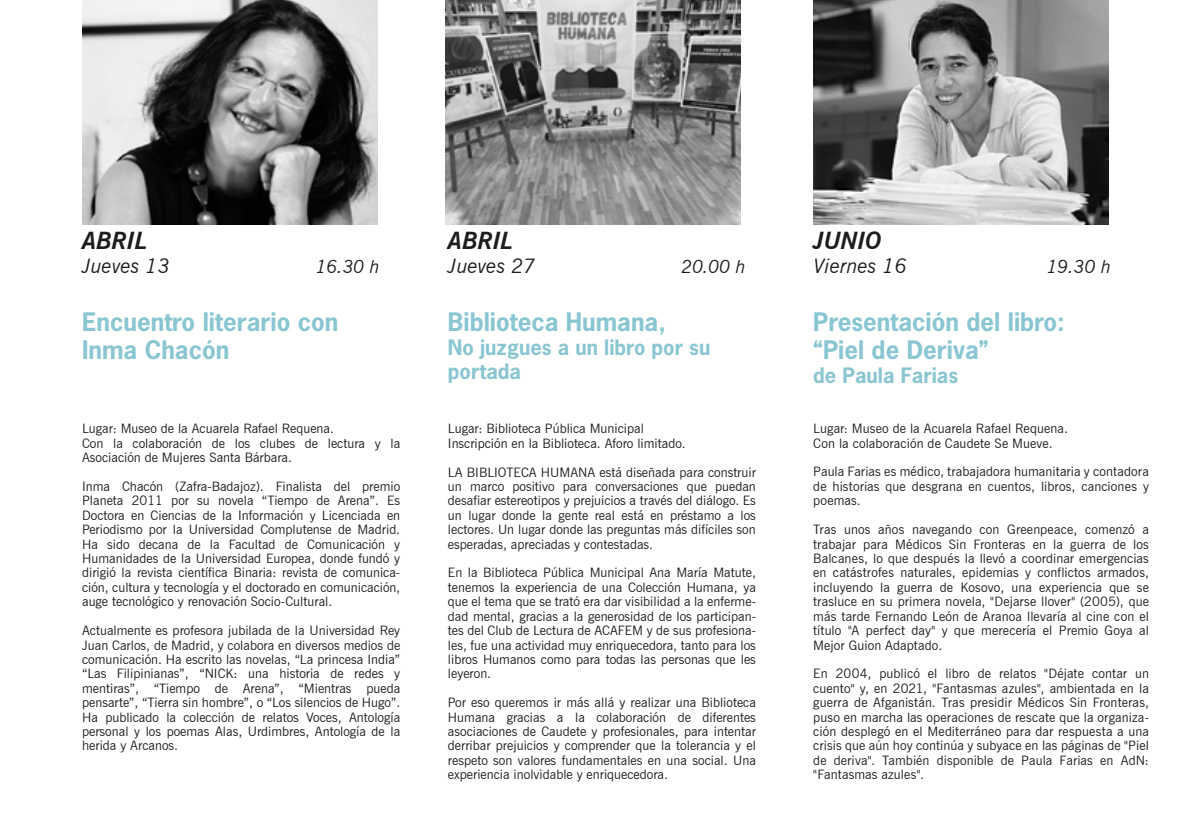
<style>
.page{position:relative;width:1191px;height:840px;background:#fff}
.page>*{position:absolute;margin:0;border:0;box-sizing:border-box;transform-origin:0 0}
.t1{font:700 24px/28.8px "News Gothic Std";color:#89c6d2}
.t2{font:italic 700 24px "News Gothic BT";color:#1d1d1b}
.t3{font:700 20px/24px "News Gothic Std";color:#89c6d2}
.t4{font:italic 20px "News Gothic BT";color:#1d1d1b}
.t5{font:italic 18px "News Gothic BT";color:#1d1d1b}
.t6{font:13px/14.4px "News Gothic BT";color:#1d1d1b;text-align:justify}
</style>
<div class="page">
<img style="left:82px;top:0;width:295px;height:224px">
<img style="left:445px;top:0;width:295px;height:224px">
<img style="left:813px;top:0;width:295px;height:224px">
<h1 class="t2" style="left:82px;top:226px;width:66px">ABRIL</h1>
<h2 class="t4" style="left:82px;top:253px;width:89px">Jueves 13</h2>
<h1 class="t1" style="left:82px;top:306px;width:258px">Encuentro literario con<br>Inma Chacón</h1>
<h3 class="t5" style="left:316px;top:255px;width:66px">16.30 h</h3>
<p class="t6" style="left:82px;top:421px;width:320px;text-align:left">Lugar: Museo de la Acuarela Rafael Requena.<br>Con la colaboración de los clubes de lectura y la<br>Asociación de Mujeres Santa Bárbara.</p>
<p class="t6" style="left:82px;top:478px;width:320px">Inma Chacón (Zafra-Badajoz). Finalista del premio Planeta 2011 por su novela “Tiempo de Arena”. Es Doctora en Ciencias de la Información y Licenciada en Periodismo por la Universidad Complutense de Madrid.<br>Ha sido decana de la Facultad de Comunicación y Humanidades de la Universidad Europea, donde fundó y dirigió la revista científica Binaria: revista de comunica&shy;ción, cultura y tecnología y el doctorado en comunicación, auge tecnológico y renovación Socio-Cultural.</p>
<p class="t6" style="left:82px;top:622px;width:320px">Actualmente es profesora jubilada de la Universidad Rey Juan Carlos, de Madrid, y colabora en diversos medios de comunicación. Ha escrito las novelas, “La princesa India” “Las Filipinianas”, “NICK: una historia de redes y mentiras”, “Tiempo de Arena”, “Mientras pueda pensarte”, “Tierra sin hombre”, o “Los silencios de Hugo”.<br>Ha publicado la colección de relatos Voces, Antología personal y los poemas Alas, Urdimbres, Antología de la herida y Arcanos.</p>
<h1 class="t2" style="left:448px;top:226px;width:66px">ABRIL</h1>
<h2 class="t4" style="left:448px;top:253px;width:89px">Jueves 27</h2>
<h1 class="t1" style="left:448px;top:306px;width:219px">Biblioteca Humana,</h1>
<h2 class="t3" style="left:448px;top:334px;width:264px">No juzgues a un libro por su portada</h2>
<h3 class="t5" style="left:681px;top:255px;width:66px">20.00 h</h3>
<p class="t6" style="left:448px;top:421px;width:239px">Lugar: Biblioteca Pública Municipal<br>Inscripción en la Biblioteca. Aforo limitado.</p>
<p class="t6" style="left:448px;top:464px;width:309px">LA BIBLIOTECA HUMANA está diseñada para construir un marco positivo para conversaciones que puedan desafiar estereotipos y prejuicios a través del diálogo. Es un lugar donde la gente real está en préstamo a los lectores. Un lugar donde las preguntas más difíciles son esperadas, apreciadas y contestadas.</p>
<p class="t6" style="left:448px;top:565px;width:309px">En la Biblioteca Pública Municipal Ana María Matute, tenemos la experiencia de una Colección Humana, ya que el tema que se trató era dar visibilidad a la enferme&shy;dad mental, gracias a la generosidad de los participan&shy;tes del Club de Lectura de ACAFEM y de sus profesiona&shy;les, fue una actividad muy enriquecedora, tanto para los libros Humanos como para todas las personas que les leyeron.</p>
<p class="t6" style="left:448px;top:695px;width:309px">Por eso queremos ir más allá y realizar una Biblioteca Humana gracias a la colaboración de diferentes asociaciones de Caudete y profesionales, para intentar derribar prejuicios y comprender que la tolerancia y el respeto son valores fundamentales en una social. Una experiencia inolvidable y enriquecedora.</p>
<h1 class="t2" style="left:813px;top:226px;width:70px">JUNIO</h1>
<h2 class="t4" style="left:813px;top:253px;width:95px">Viernes 16</h2>
<h1 class="t1" style="left:813px;top:306px;width:253px">Presentación del libro: “Piel de Deriva”</h1>
<h2 class="t3" style="left:813px;top:363px;width:146px">de Paula Farias</h2>
<p class="t6" style="left:813px;top:421px;width:256px">Lugar: Museo de la Acuarela Rafael Requena.<br>Con la colaboración de Caudete Se Mueve.</p>
<p class="t6" style="left:813px;top:464px;width:337px">Paula Farias es médico, trabajadora humanitaria y contadora de historias que desgrana en cuentos, libros, canciones y poemas.</p>
<p class="t6" style="left:813px;top:522px;width:337px">Tras unos años navegando con Greenpeace, comenzó a trabajar para Médicos Sin Fronteras en la guerra de los Balcanes, lo que después la llevó a coordinar emergencias en catástrofes naturales, epidemias y conflictos armados, incluyendo la guerra de Kosovo, una experiencia que se trasluce en su primera novela, "Dejarse llover" (2005), que más tarde Fernando León de Aranoa llevaría al cine con el título "A perfect day" y que merecería el Premio Goya al Mejor Guion Adaptado.</p>
<p class="t6" style="left:813px;top:666px;width:337px">En 2004, publicó el libro de relatos "Déjate contar un cuento" y, en 2021, "Fantasmas azules", ambientada en la guerra de Afganistán. Tras presidir Médicos Sin Fronteras, puso en marcha las operaciones de rescate que la organiza&shy;ción desplegó en el Mediterráneo para dar respuesta a una crisis que aún hoy continúa y subyace en las páginas de "Piel de deriva". También disponible de Paula Farias en AdN: "Fantasmas azules".</p>
<h3 class="t5" style="left:1046px;top:255px;width:66px">19.30 h</h3>
</div>
